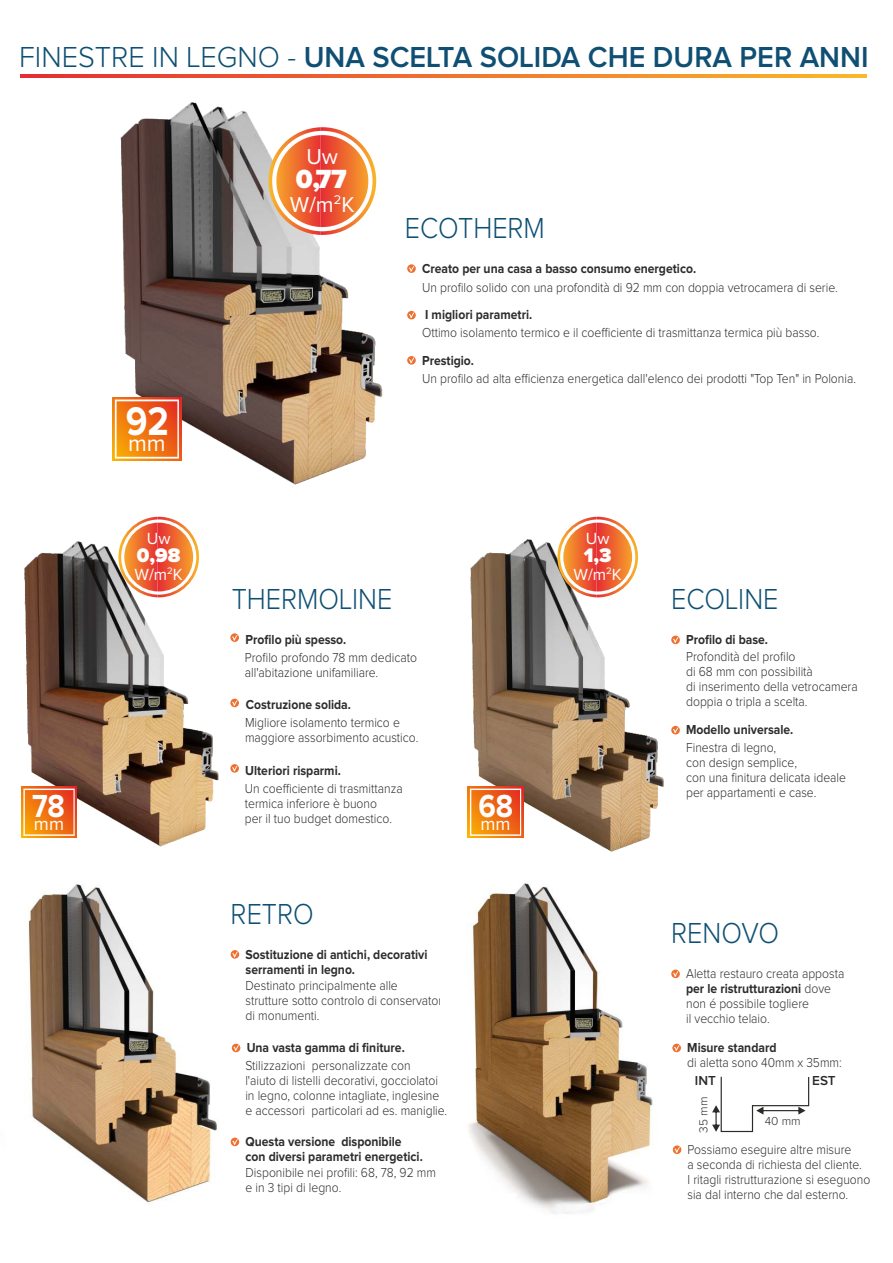
<style>
.page{position:relative;width:893px;height:1263px;background:#fff}
.page>*{position:absolute;margin:0;border:0;box-sizing:border-box;transform-origin:0 0}
.t1{font:700 41.4px "Proxima Nova";color:#fefefe;scale:.86 1}
.t2{font:700 33px "Proxima Nova";color:#fefefe;scale:.86 1}
.t3{font:600 30px "Proxima Nova";color:#0e4f73}
.t4{font:300 30px "Proxima Nova";color:#0e4f73;scale:.9 1}
.t5{font:900 27.3px "Proxima Nova";color:#fefefe}
.t6{font:22.35px "Proxima Nova";color:#fefefe}
.t7{font:900 20.4px "Proxima Nova";color:#fefefe}
.t8{font:16.65px "Proxima Nova";color:#fefefe}
.t9{font:300 13.5px/15px "Proxima Nova";color:#2f2c2d;scale:.9 1}
.t10{font:700 13.5px/15px "Proxima Nova";color:#2f2c2d;scale:.9 1}
.t11{font:600 13.5px "Proxima Nova";color:#2b2a29}
.t12{font:300 12px "Proxima Nova";color:#2b2a29}
.s1{font-weight:300}
.s2{font-weight:700}
</style>
<div class="page">
<img style="left:21px;top:541px;width:215px;height:306px">
<svg style="left:230px;top:633px;width:9px;height:9px"></svg>
<svg style="left:232px;top:634px;width:5px;height:7px"></svg>
<svg style="left:230px;top:699px;width:9px;height:8px"></svg>
<svg style="left:232px;top:700px;width:5px;height:6px"></svg>
<svg style="left:230px;top:764px;width:9px;height:9px"></svg>
<svg style="left:232px;top:765px;width:5px;height:7px"></svg>
<svg style="left:118px;top:517px;width:81px;height:80px"></svg>
<svg style="left:21px;top:75px;width:845px;height:2px;background:#ef722e"></svg>
<img style="left:28px;top:884px;width:208px;height:319px">
<svg style="left:231px;top:950px;width:8px;height:9px"></svg>
<svg style="left:232px;top:951px;width:6px;height:7px"></svg>
<svg style="left:232px;top:1044px;width:8px;height:8px"></svg>
<svg style="left:233px;top:1045px;width:6px;height:6px"></svg>
<svg style="left:231px;top:1137px;width:8px;height:9px"></svg>
<svg style="left:232px;top:1138px;width:6px;height:7px"></svg>
<img style="left:467px;top:539px;width:213px;height:313px">
<svg style="left:557px;top:517px;width:81px;height:80px"></svg>
<svg style="left:671px;top:636px;width:9px;height:8px"></svg>
<svg style="left:673px;top:637px;width:5px;height:6px"></svg>
<svg style="left:671px;top:726px;width:9px;height:8px"></svg>
<svg style="left:673px;top:727px;width:5px;height:6px"></svg>
<img style="left:120px;top:102px;width:263px;height:383px">
<svg style="left:407px;top:264px;width:9px;height:9px"></svg>
<svg style="left:409px;top:265px;width:5px;height:7px"></svg>
<svg style="left:407px;top:311px;width:9px;height:8px"></svg>
<svg style="left:409px;top:312px;width:5px;height:6px"></svg>
<svg style="left:407px;top:356px;width:9px;height:9px"></svg>
<svg style="left:409px;top:357px;width:5px;height:7px"></svg>
<svg style="left:268px;top:127px;width:108px;height:108px"></svg>
<img style="left:468px;top:883px;width:211px;height:331px">
<svg style="left:112px;top:397px;width:69px;height:64px"></svg>
<svg style="left:115px;top:399px;width:64px;height:60px;background:#f07a2a"></svg>
<svg style="left:671px;top:969px;width:9px;height:9px"></svg>
<svg style="left:673px;top:970px;width:5px;height:7px"></svg>
<svg style="left:672px;top:1044px;width:9px;height:8px"></svg>
<svg style="left:674px;top:1045px;width:5px;height:6px"></svg>
<div style="left:21px;top:787px;width:56px;height:51px;background:linear-gradient(to bottom,#e42323,#ee6414)"></div>
<svg style="left:23px;top:789px;width:52px;height:47px;background:#f07a29"></svg>
<svg style="left:468px;top:787px;width:55px;height:51px"></svg>
<svg style="left:470px;top:789px;width:51px;height:47px;background:#f07a28"></svg>
<svg style="left:673px;top:1145px;width:8px;height:9px"></svg>
<svg style="left:674px;top:1146px;width:6px;height:7px"></svg>
<svg style="left:712px;top:1076px;width:98px;height:57px"></svg>
<h3 class="t3" style="left:19px;top:43px;width:851px"><span class="s1">FINESTRE IN LEGNO -</span> UNA SCELTA SOLIDA CHE DURA PER ANNI</h3>
<h1 class="t1" style="left:126px;top:403px;width:52px">92<sub>mm</sub></h1>
<p class="t8" style="left:147px;top:531px;width:25px">Uw</p>
<h3 class="t7" style="left:137px;top:546px;width:45px">0,98</h3>
<p class="t8" style="left:134px;top:567px;width:50px">W/m<sup>2</sup>K</p>
<h3 class="t6" style="left:306px;top:146px;width:33px">Uw</h3>
<h3 class="t5" style="left:296px;top:166px;width:53px">0,77</h3>
<h3 class="t6" style="left:290px;top:194px;width:66px">W/m<sup>2</sup>K</h3>
<h3 class="t4" style="left:405px;top:214px;width:157px">ECOTHERM</h3>
<p class="t10" style="left:422px;top:261px;width:306px">Creato per una casa a basso consumo energetico.</p>
<p class="t9" style="left:422px;top:280px;width:463px">Un profilo solido con una profondità di 92 mm con doppia vetrocamera di serie.</p>
<p class="t10" style="left:425px;top:308px;width:121px">I migliori parametri.</p>
<p class="t9" style="left:422px;top:326px;width:443px">Ottimo isolamento termico e il coefficiente di trasmittanza termica più basso.</p>
<p class="t10" style="left:422px;top:353px;width:59px">Prestigio.</p>
<p class="t9" style="left:422px;top:371px;width:484px">Un profilo ad alta efficienza energetica dall'elenco dei prodotti "Top Ten" in Polonia.</p>
<p class="t8" style="left:586px;top:531px;width:25px">Uw</p>
<h3 class="t7" style="left:584px;top:546px;width:29px">1,3</h3>
<p class="t8" style="left:573px;top:567px;width:50px">W/m<sup>2</sup>K</p>
<h3 class="t4" style="left:232px;top:585px;width:180px">THERMOLINE</h3>
<p class="t10" style="left:246px;top:633px;width:113px">Profilo più spesso.</p>
<p class="t9" style="left:245px;top:651px;width:193px">Profilo profondo 78 mm dedicato all'abitazione unifamiliare.</p>
<p class="t10" style="left:246px;top:698px;width:118px">Costruzione solida.</p>
<p class="t9" style="left:245px;top:716px;width:194px">Migliore isolamento termico e maggiore assorbimento acustico.</p>
<p class="t10" style="left:245px;top:763px;width:108px">Ulteriori risparmi.</p>
<p class="t9" style="left:245px;top:781px;width:177px">Un coefficiente di trasmittanza termica inferiore è buono<br>per il tuo budget domestico.</p>
<h2 class="t2" style="left:32px;top:791px;width:40px">78<sub>mm</sub></h2>
<h2 class="t2" style="left:479px;top:791px;width:42px">68<sub>mm</sub></h2>
<h3 class="t4" style="left:231px;top:900px;width:94px">RETRO</h3>
<p class="t10" style="left:246px;top:947px;width:204px">Sostituzione di antichi, decorativi serramenti in legno.</p>
<p class="t9" style="left:246px;top:979px;width:223px">Destinato principalmente alle<br>strutture sotto controlo di conservatori di monumenti.</p>
<p class="t10" style="left:247px;top:1041px;width:177px">Una vasta gamma di finiture.</p>
<p class="t9" style="left:245px;top:1059px;width:226px">Stilizzazioni personalizzate con<br>l'aiuto di listelli decorativi, gocciolatoi in legno, colonne intagliate, inglesine e accessori particolari ad es. maniglie.</p>
<p class="t10" style="left:246px;top:1135px;width:198px">Questa versione disponibile con diversi parametri energetici.</p>
<p class="t9" style="left:246px;top:1165px;width:213px">Disponibile nei profili: 68, 78, 92 mm e in 3 tipi di legno.</p>
<h3 class="t4" style="left:671px;top:585px;width:121px">ECOLINE</h3>
<p class="t10" style="left:686px;top:633px;width:92px">Profilo di base.</p>
<p class="t9" style="left:686px;top:650px;width:192px">Profondità del profilo<br>di 68 mm con possibilità<br>di inserimento della vetrocamera doppia o tripla a scelta.</p>
<p class="t10" style="left:686px;top:723px;width:121px">Modello universale.</p>
<p class="t9" style="left:686px;top:741px;width:179px">Finestra di legno,<br>con design semplice,<br>con una finitura delicata ideale per appartamenti e case.</p>
<h3 class="t4" style="left:671px;top:919px;width:121px">RENOVO</h3>
<p class="t9" style="left:686px;top:967px;width:177px">Aletta restauro creata apposta <span class="s2">per le ristrutturazioni</span> dove non é possibile togliere<br>il vecchio telaio.</p>
<p class="t10" style="left:687px;top:1041px;width:101px">Misure standard</p>
<p class="t9" style="left:687px;top:1056px;width:173px">di aletta sono 40mm x 35mm:</p>
<p class="t11" style="left:695px;top:1074px;width:23px">INT</p>
<p class="t11" style="left:812px;top:1074px;width:25px">EST</p>
<p class="t12" style="left:698px;top:1132px;width:37px;rotate:-90deg">35 mm</p>
<p class="t12" style="left:765px;top:1115px;width:37px">40 mm</p>
<p class="t9" style="left:687px;top:1142px;width:205px">Possiamo eseguire altre misure<br>a seconda di richiesta del cliente.<br>I ritagli ristrutturazione si eseguono sia dal interno che dal esterno.</p>
</div>
